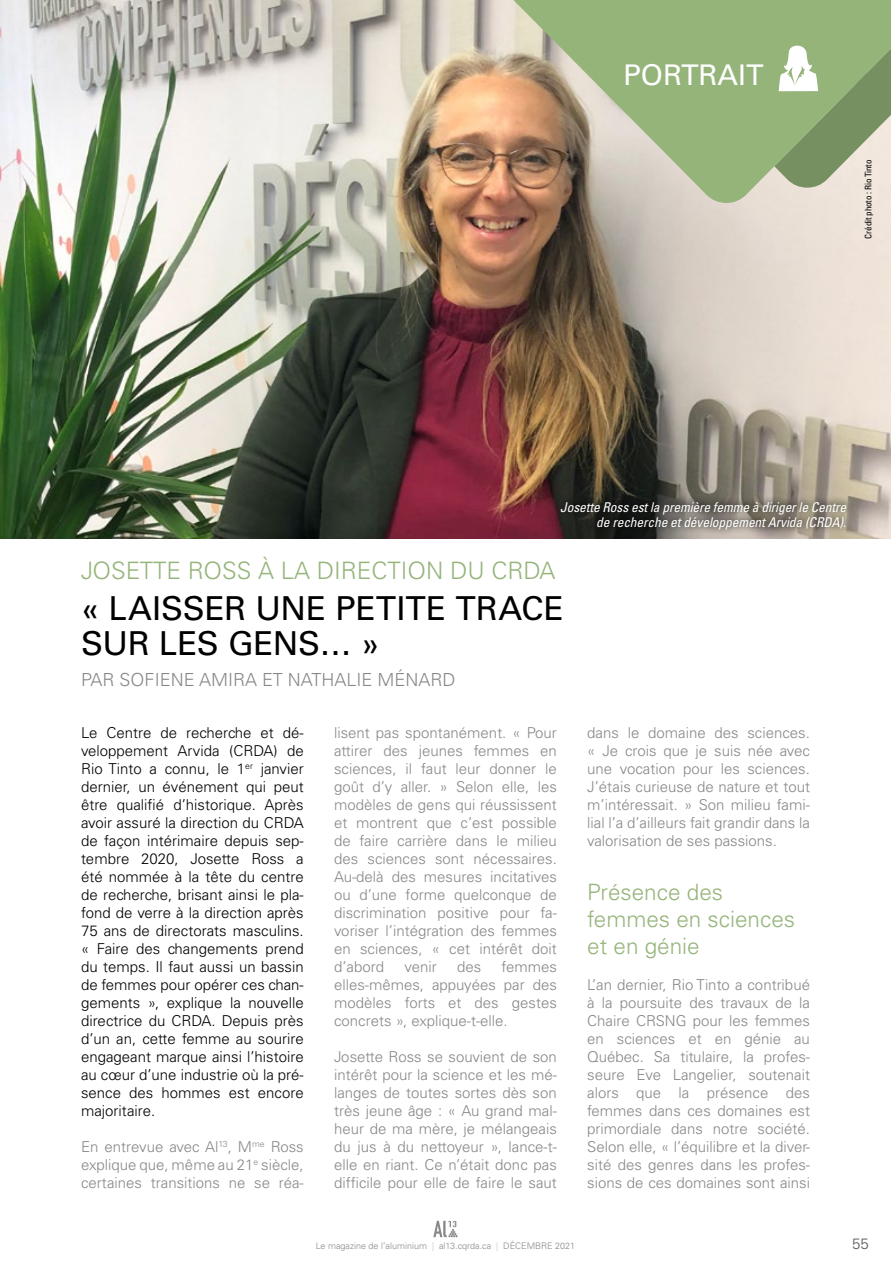
<style>
.page{position:relative;width:891px;height:1269px;background:#fff}
.page>*{position:absolute;margin:0;border:0;box-sizing:border-box;transform-origin:0 0}
.t1{font:33px/34.5px "Univers";color:#000}
.t2{font:28.5px "Univers";color:#fff}
.t3{font:300 24px "Univers";color:#95b47a}
.SOUS-TITRE{font:300 22.5px/27px "Univers";color:#95b47a}
.t4{font:300 18px "Univers";color:#878787}
.TEXTE{font:300 15px/18px "Univers";color:#878787}
.TEXTE-2{font:300 15px/18px "Univers";color:#000}
.t5{font:300 15px "Univers";color:#575756}
.BAS_DE_VIGNETTE{font:italic condensed 13.5px/15px "Univers LT Std";letter-spacing:-.01em;color:#fff;text-align:right}
.t6{font:300 9px "Univers";color:#878787}
.Credi_photo{font:condensed 9px "Univers LT Std";letter-spacing:-.01em;color:#000}
.s1{color:#c6c6c6}
</style>
<div class="page">
<svg style="left:433px;top:1221px;width:25px;height:16px"></svg>
<img style="left:0;top:0;width:891px;height:538px">
<svg style="left:500px;top:0;width:391px;height:203px;background:#aab188"></svg>
<svg style="left:774px;top:0;width:117px;height:188px;background:#9eb487"></svg>
<div style="left:554px;top:494px;width:299px;height:42px;background:#000;opacity:.75"></div>
<p class="t2" style="left:623px;top:58px;width:142px">PORTRAIT</p>
<p class="Credi_photo" style="left:863px;top:239px;width:80px;rotate:-90deg">Crédit photo : Rio Tinto</p>
<p class="BAS_DE_VIGNETTE" style="left:560px;top:499px;width:288px">Josette Ross est la première femme à diriger le Centre de recherche et développement Arvida (CRDA).</p>
<p class="t3" style="left:81px;top:556px;width:476px">JOSETTE ROSS À LA DIRECTION DU CRDA</p>
<p class="t1" style="left:81px;top:592px;width:484px">« LAISSER UNE PETITE TRACE<br>SUR LES GENS… »</p>
<p class="t4" style="left:81px;top:668px;width:376px">PAR SOFIENE AMIRA ET NATHALIE MÉNARD</p>
<p class="TEXTE-2" style="left:81px;top:724px;width:224px">Le Centre de recherche et dé&shy;veloppement Arvida (CRDA) de<br>Rio Tinto a connu, le 1<sup>er</sup> janvier dernier, un événement qui peut être qualifié d’historique. Après avoir assuré la direction du CRDA de façon intérimaire depuis sep&shy;tembre 2020, Josette Ross a été nommée à la tête du centre de recherche, brisant ainsi le pla&shy;fond de verre à la direction après<br>75 ans de directorats masculins. « Faire des changements prend du temps. Il faut aussi un bassin de femmes pour opérer ces chan&shy;gements », explique la nouvelle directrice du CRDA. Depuis près d’un an, cette femme au sourire engageant marque ainsi l’histoire au cœur d’une industrie où la pré&shy;sence des hommes est encore majoritaire.</p>
<p class="TEXTE" style="left:81px;top:1138px;width:224px;text-align:justify">En entrevue avec Al<sup>13</sup>, M<sup>me</sup> Ross explique que, même au 21<sup>e</sup> siècle, certaines transitions ne se réa-</p>
<p class="TEXTE" style="left:334px;top:724px;width:224px">lisent pas spontanément. « Pour attirer des jeunes femmes en sciences, il faut leur donner le goût d’y aller. » Selon elle, les modèles de gens qui réussissent et montrent que c’est possible de faire carrière dans le milieu des sciences sont nécessaires.<br>Au-delà des mesures incitatives ou d’une forme quelconque de discrimination positive pour fa&shy;voriser l’intégration des femmes en sciences, « cet intérêt doit d’abord</p>
<p class="TEXTE" style="left:334px;top:958px;width:224px;text-align:justify;text-indent:168px">femmes elles-mêmes, appuyées par des modèles forts et des gestes concrets », explique-t-elle.</p>
<p class="TEXTE" style="left:334px;top:1048px;width:224px;text-align:justify">Josette Ross se souvient de son intérêt pour la science et les mé&shy;langes de toutes sortes dès son très jeune âge : « Au grand mal&shy;heur de ma mère, je mélangeais du jus à du nettoyeur », lance-t&shy;elle en riant. Ce n’était donc pas difficile pour elle de faire le saut</p>
<p class="TEXTE" style="left:405px;top:958px;width:34px">venir</p>
<p class="TEXTE" style="left:457px;top:958px;width:26px">des</p>
<p class="TEXTE" style="left:587px;top:724px;width:224px">dans le domaine des sciences. « Je crois que je suis née avec une vocation pour les sciences.<br>J’étais curieuse de nature et tout m’intéressait. » Son milieu fami&shy;lial l’a d’ailleurs fait grandir dans la valorisation de ses passions.</p>
<p class="SOUS-TITRE" style="left:587px;top:879px;width:209px">Présence des femmes en sciences et en génie</p>
<p class="TEXTE" style="left:587px;top:976px;width:224px">L’an dernier, Rio Tinto a contribué à la poursuite des travaux de la<br>Chaire CRSNG pour les femmes en sciences et en génie au<br>Québec. Sa titulaire, la profes&shy;seure Eve Langelier, soutenait alors que la présence des femmes dans ces domaines est primordiale dans notre société.<br>Selon elle, « l’équilibre et la diver&shy;sité des genres dans les profes&shy;sions de ces domaines sont ainsi</p>
<p class="t6" style="left:316px;top:1240px;width:261px">Le magazine de l’aluminium <span class="s1">|</span> al13.cqrda.ca <span class="s1">|</span> DÉCEMBRE 2021</p>
<p class="t5" style="left:852px;top:1235px;width:18px">55</p>
</div>
